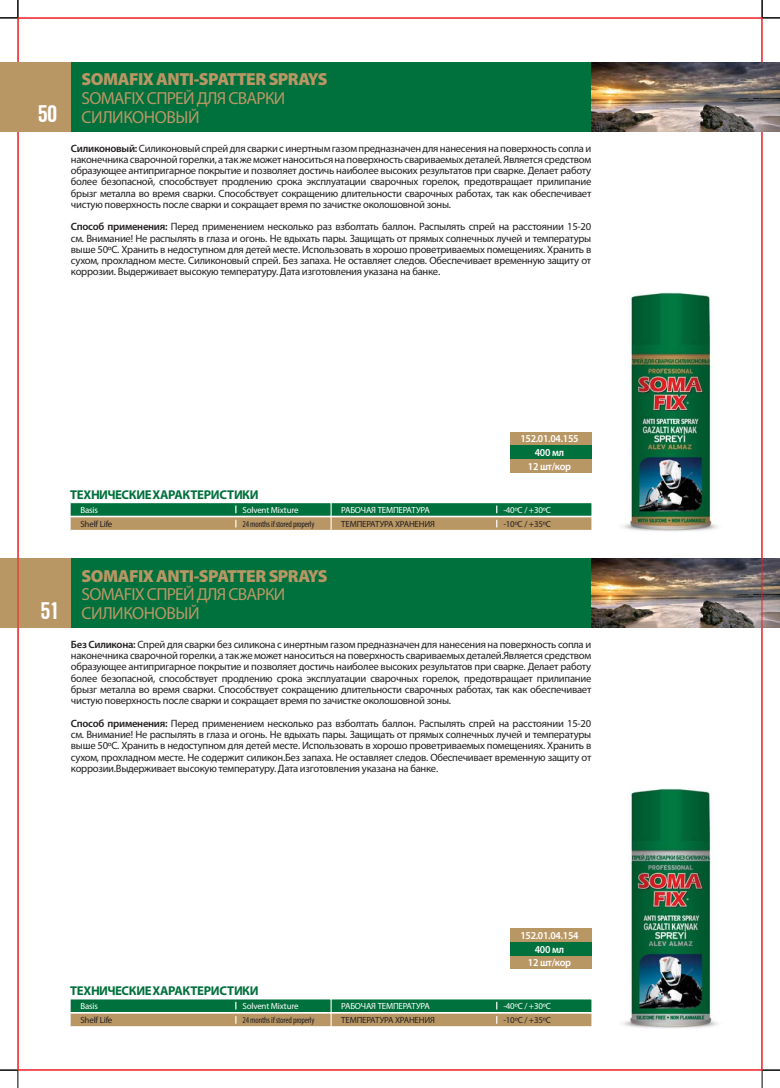
<style>
.page{position:relative;width:780px;height:1088px;background:#fff}
.page>*{position:absolute;margin:0;border:0;box-sizing:border-box;transform-origin:0 0}
.t1{font:17.5px/18.8px "Myriad Pro";letter-spacing:-.045em;color:#b99765}
.t2{font:900 17.5px "Myriad Pro";letter-spacing:-.03em;color:#b99765}
.t3{font:700 12.75px "Myriad Pro";letter-spacing:-.03em;color:#00703c}
.t4{font:10.62px/11.2px "Myriad Pro";letter-spacing:-.025em;color:#231f20;text-align:justify}
.t5{font:600 10.62px "Myriad Pro";letter-spacing:-.025em;color:#fff;scale:.95 1}
.t6{font:9px "Myriad Pro";letter-spacing:-.02em;color:#fff}
.t7{font:9px "Myriad Pro";letter-spacing:-.02em;color:#231f20}
.t8{font:condensed 9px "Myriad Pro";letter-spacing:-.02em;color:#231f20}
.s1{font-family:"Nimbus Sans";font-weight:700;font-stretch:condensed;font-size:25px;color:#fff}
.s2{font-weight:600}
</style>
<div class="page">
<div style="left:510px;top:928px;width:81px;height:14px;background:#b99765"></div>
<div style="left:510px;top:955px;width:81px;height:14px;background:#b99765"></div>
<div style="left:510px;top:942px;width:81px;height:13px;background:#00703c"></div>
<img style="left:622px;top:788px;width:96px;height:241px">
<div style="left:0;top:558px;width:567px;height:70px;background:#b99765"></div>
<div style="left:71px;top:558px;width:547px;height:70px;background:#00703c"></div>
<img style="left:591px;top:558px;width:189px;height:70px">
<div style="left:71px;top:999px;width:260px;height:13px;background:#00703c"></div>
<div style="left:70px;top:998px;width:261px;height:15px;border:1px solid #fff"></div>
<div style="left:71px;top:1013px;width:260px;height:14px;background:#b99765"></div>
<div style="left:70px;top:1012px;width:261px;height:15px;border:1px solid #fff"></div>
<div style="left:331px;top:999px;width:260px;height:13px;background:#00703c"></div>
<div style="left:331px;top:998px;width:261px;height:15px;border:1px solid #fff"></div>
<div style="left:331px;top:1013px;width:260px;height:14px;background:#b99765"></div>
<div style="left:331px;top:1012px;width:261px;height:15px;border:1px solid #fff"></div>
<svg style="left:0;top:1070px;width:19px;height:18px"></svg>
<svg style="left:0;top:0;width:19px;height:19px"></svg>
<svg style="left:761px;top:0;width:19px;height:19px"></svg>
<svg style="left:761px;top:1070px;width:19px;height:18px"></svg>
<img style="left:622px;top:292px;width:96px;height:240px">
<div style="left:0;top:62px;width:567px;height:69px;background:#b99765"></div>
<div style="left:71px;top:62px;width:547px;height:69px;background:#00703c"></div>
<img style="left:591px;top:62px;width:189px;height:69px">
<div style="left:71px;top:502px;width:260px;height:14px;background:#00703c"></div>
<div style="left:70px;top:502px;width:261px;height:15px;border:1px solid #fff"></div>
<div style="left:71px;top:517px;width:260px;height:13px;background:#b99765"></div>
<div style="left:70px;top:516px;width:261px;height:15px;border:1px solid #fff"></div>
<div style="left:331px;top:502px;width:260px;height:14px;background:#00703c"></div>
<div style="left:331px;top:502px;width:261px;height:15px;border:1px solid #fff"></div>
<div style="left:331px;top:517px;width:260px;height:13px;background:#b99765"></div>
<div style="left:331px;top:516px;width:261px;height:15px;border:1px solid #fff"></div>
<div style="left:510px;top:432px;width:81px;height:13px;background:#b99765"></div>
<div style="left:510px;top:459px;width:81px;height:14px;background:#b99765"></div>
<div style="left:510px;top:445px;width:81px;height:14px;background:#00703c"></div>
<h1 class="t2" style="left:81px;top:69px;width:247px">SOMAFIX ANTI-SPATTER SPRAYS</h1>
<h1 class="t1" style="left:38px;top:91px;width:249px;text-indent:44px">SOMAFIX СПРЕЙ ДЛЯ СВАРКИ<br><span class="s1">50</span> СИЛИКОНОВЫЙ</h1>
<p class="t4" style="left:71px;top:144px;width:522px"><span class="s2">Силиконовый:</span> Силиконовый спрей для сварки с инертным газом предназначен для нанесения на поверхность сопла и наконечника сварочной горелки, а так же может наноситься на поверхность свариваемых деталей. Является средством образующее антипригарное покрытие и позволяет достичь наиболее высоких результатов при сварке. Делает работу более безопасной, способствует продлению срока эксплуатации сварочных горелок, предотвращает прилипание брызг металла во время сварки. Способствует сокращению длительности сварочных работах, так как обеспечивает чистую поверхность после сварки и сокращает время по зачистке околошовной зоны.</p>
<p class="t4" style="left:71px;top:222px;width:522px"><span class="s2">Способ применения:</span> Перед применением несколько раз взболтать баллон. Распылять спрей на расстоянии 15-20 см. Внимание! Не распылять в глаза и огонь. Не вдыхать пары. Защищать от прямых солнечных лучей и температуры выше 50ºС. Хранить в недоступном для детей месте. Использовать в хорошо проветриваемых помещениях. Хранить в сухом, прохладном месте. Силиконовый спрей. Без запаха. Не оставляет следов. Обеспечивает временную защиту от коррозии. Выдерживает высокую температуру. Дата изготовления указана на банке.</p>
<p class="t3" style="left:70px;top:487px;width:190px">ТЕХНИЧЕСКИЕ ХАРАКТЕРИСТИКИ</p>
<p class="t6" style="left:80px;top:506px;width:19px">Basis</p>
<p class="t7" style="left:80px;top:521px;width:33px">Shelf Life</p>
<p class="t6" style="left:242px;top:506px;width:58px">Solvent Mixture</p>
<p class="t8" style="left:242px;top:519px;width:74px">24 months if stored properly</p>
<p class="t6" style="left:341px;top:506px;width:90px">РАБОЧАЯ ТЕМПЕРАТУРА</p>
<p class="t7" style="left:341px;top:521px;width:95px">ТЕМПЕРАТУРА ХРАНЕНИЯ</p>
<h1 class="t2" style="left:81px;top:565px;width:247px">SOMAFIX ANTI-SPATTER SPRAYS</h1>
<h1 class="t1" style="left:40px;top:587px;width:246px;text-indent:41px">SOMAFIX СПРЕЙ ДЛЯ СВАРКИ<br><span class="s1">51</span> СИЛИКОНОВЫЙ</h1>
<p class="t5" style="left:520px;top:435px;width:63px">152.01.04.155</p>
<p class="t5" style="left:528px;top:462px;width:47px">12 шт/кор</p>
<p class="t5" style="left:534px;top:449px;width:32px">400 мл</p>
<p class="t6" style="left:503px;top:506px;width:49px">-40ºC / +30ºC</p>
<p class="t7" style="left:503px;top:521px;width:49px">-10ºC / +35ºC</p>
<p class="t4" style="left:71px;top:640px;width:522px"><span class="s2">Без Силикона:</span> Спрей для сварки без силикона с инертным газом предназначен для нанесения на поверхность сопла и наконечника сварочной горелки, а так же может наноситься на поверхность свариваемых деталей.Является средством образующее антипригарное покрытие и позволяет достичь наиболее высоких результатов при сварке. Делает работу более безопасной, способствует продлению срока эксплуатации сварочных горелок, предотвращает прилипание брызг металла во время сварки. Способствует сокращению длительности сварочных работах, так как обеспечивает чистую поверхность после сварки и сокращает время по зачистке околошовной зоны.</p>
<p class="t4" style="left:71px;top:719px;width:522px"><span class="s2">Способ применения:</span> Перед применением несколько раз взболтать баллон. Распылять спрей на расстоянии 15-20 см. Внимание! Не распылять в глаза и огонь. Не вдыхать пары. Защищать от прямых солнечных лучей и температуры выше 50ºС. Хранить в недоступном для детей месте. Использовать в хорошо проветриваемых помещениях. Хранить в сухом, прохладном месте. Не содержит силикон.Без запаха. Не оставляет следов. Обеспечивает временную защиту от коррозии.Выдерживает высокую температуру. Дата изготовления указана на банке.</p>
<p class="t3" style="left:70px;top:983px;width:190px">ТЕХНИЧЕСКИЕ ХАРАКТЕРИСТИКИ</p>
<p class="t6" style="left:80px;top:1002px;width:19px">Basis</p>
<p class="t7" style="left:80px;top:1017px;width:33px">Shelf Life</p>
<p class="t6" style="left:242px;top:1002px;width:58px">Solvent Mixture</p>
<p class="t8" style="left:242px;top:1015px;width:74px">24 months if stored properly</p>
<p class="t6" style="left:341px;top:1002px;width:90px">РАБОЧАЯ ТЕМПЕРАТУРА</p>
<p class="t7" style="left:341px;top:1017px;width:95px">ТЕМПЕРАТУРА ХРАНЕНИЯ</p>
<p class="t5" style="left:520px;top:931px;width:63px">152.01.04.154</p>
<p class="t5" style="left:528px;top:958px;width:47px">12 шт/кор</p>
<p class="t5" style="left:534px;top:945px;width:32px">400 мл</p>
<p class="t6" style="left:503px;top:1002px;width:49px">-40ºC / +30ºC</p>
<p class="t7" style="left:503px;top:1017px;width:49px">-10ºC / +35ºC</p>
</div>
